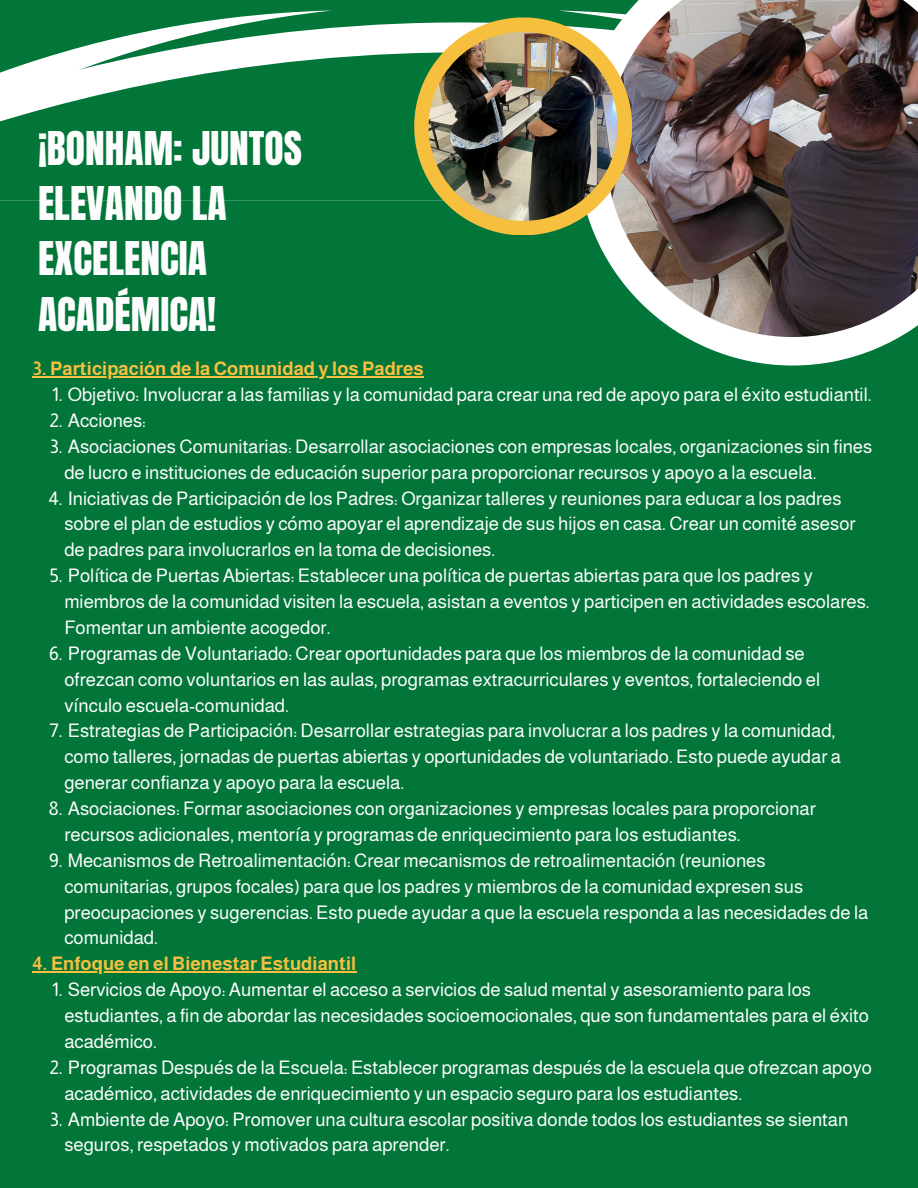
<style>
.page{position:relative;width:918px;height:1188px;background:#027639}
.page>*{position:absolute;margin:0;border:0;box-sizing:border-box;transform-origin:0 0}
.t1{font:39.6px/55.2px "Anton";color:#fdfdfd}
.t2{font:18.75px/25.8px "Almarai";color:#fdfdfd}
.t3{font:700 18.75px "Almarai";color:#f6bf3e}
.s1{color:#fff}
</style>
<div class="page">
<svg style="left:145px;top:10px;width:432px;height:22px"></svg>
<svg style="left:0;top:32px;width:414px;height:90px"></svg>
<svg style="left:577px;top:11px;width:323px;height:355px"></svg>
<img style="left:606px;top:0;width:312px;height:337px">
<svg style="left:414px;top:17px;width:218px;height:218px"></svg>
<img style="left:429px;top:32px;width:189px;height:189px">
<hr style="left:33px;top:376px;width:391px;height:1px;background:#f6bf3e">
<svg style="left:33px;top:971px;width:18px;height:2px"></svg>
<hr style="left:51px;top:971px;width:30px;height:2px;background:#f6bf3e">
<hr style="left:81px;top:971px;width:209px;height:2px;background:#f6bf3e">
<hr style="left:290px;top:971px;width:66px;height:2px;background:#f6bf3e">
<p class="t1" style="left:38px;top:122px;width:266px">¡BONHAM: JUNTOS<br>ELEVANDO LA<br>EXCELENCIA<br>ACADÉMICA!</p>
<h1 class="t3" style="left:33px;top:358px;width:393px">3. Participación de la Comunidad y los Padres</h1>
<h2 class="t2" style="left:52px;top:382px;width:821px"><span class="s1">1.</span> Objetivo: Involucrar a las familias y la comunidad para crear una red de apoyo para el éxito estudiantil.</h2>
<p class="t2" style="left:50px;top:407px;width:98px"><span class="s1">2.</span> Acciones:</p>
<p class="t2" style="left:64px;top:433px;width:810px;text-indent:-14px"><span class="s1">3.</span> Asociaciones Comunitarias: Desarrollar asociaciones con empresas locales, organizaciones sin fines de lucro e instituciones de educación superior para proporcionar recursos y apoyo a la escuela.</p>
<p class="t2" style="left:64px;top:485px;width:793px;text-indent:-16px"><span class="s1">4.</span> Iniciativas de Participación de los Padres: Organizar talleres y reuniones para educar a los padres sobre el plan de estudios y cómo apoyar el aprendizaje de sus hijos en casa. Crear un comité asesor de padres para involucrarlos en la toma de decisiones.</p>
<p class="t2" style="left:64px;top:563px;width:807px;text-indent:-14px"><span class="s1">5.</span> Política de Puertas Abiertas: Establecer una política de puertas abiertas para que los padres y miembros de la comunidad visiten la escuela, asistan a eventos y participen en actividades escolares.<br>Fomentar un ambiente acogedor.</p>
<p class="t2" style="left:64px;top:640px;width:757px;text-indent:-15px"><span class="s1">6.</span> Programas de Voluntariado: Crear oportunidades para que los miembros de la comunidad se ofrezcan como voluntarios en las aulas, programas extracurriculares y eventos, fortaleciendo el vínculo escuela-comunidad.</p>
<p class="t2" style="left:64px;top:718px;width:778px;text-indent:-15px"><span class="s1">7.</span> Estrategias de Participación: Desarrollar estrategias para involucrar a los padres y la comunidad, como talleres, jornadas de puertas abiertas y oportunidades de voluntariado. Esto puede ayudar a generar confianza y apoyo para la escuela.</p>
<p class="t2" style="left:64px;top:796px;width:753px;text-indent:-16px"><span class="s1">8.</span> Asociaciones: Formar asociaciones con organizaciones y empresas locales para proporcionar recursos adicionales, mentoría y programas de enriquecimiento para los estudiantes.</p>
<p class="t2" style="left:64px;top:847px;width:806px;text-indent:-15px"><span class="s1">9.</span> Mecanismos de Retroalimentación: Crear mecanismos de retroalimentación (reuniones comunitarias, grupos focales) para que los padres y miembros de la comunidad expresen sus preocupaciones y sugerencias. Esto puede ayudar a que la escuela responda a las necesidades de la comunidad.</p>
<p class="t3" style="left:33px;top:953px;width:325px">4. Enfoque en el Bienestar Estudiantil</p>
<h2 class="t2" style="left:52px;top:977px;width:760px"><span class="s1">1.</span> Servicios de Apoyo: Aumentar el acceso a servicios de salud mental y asesoramiento para los</h2>
<p class="t2" style="left:64px;top:1003px;width:806px">estudiantes, a fin de abordar las necesidades socioemocionales, que son fundamentales para el éxito académico.</p>
<p class="t2" style="left:64px;top:1054px;width:809px;text-indent:-15px"><span class="s1">2.</span> Programas Después de la Escuela: Establecer programas después de la escuela que ofrezcan apoyo académico, actividades de enriquecimiento y un espacio seguro para los estudiantes.</p>
<p class="t2" style="left:64px;top:1106px;width:785px;text-indent:-14px"><span class="s1">3.</span> Ambiente de Apoyo: Promover una cultura escolar positiva donde todos los estudiantes se sientan seguros, respetados y motivados para aprender.</p>
</div>
